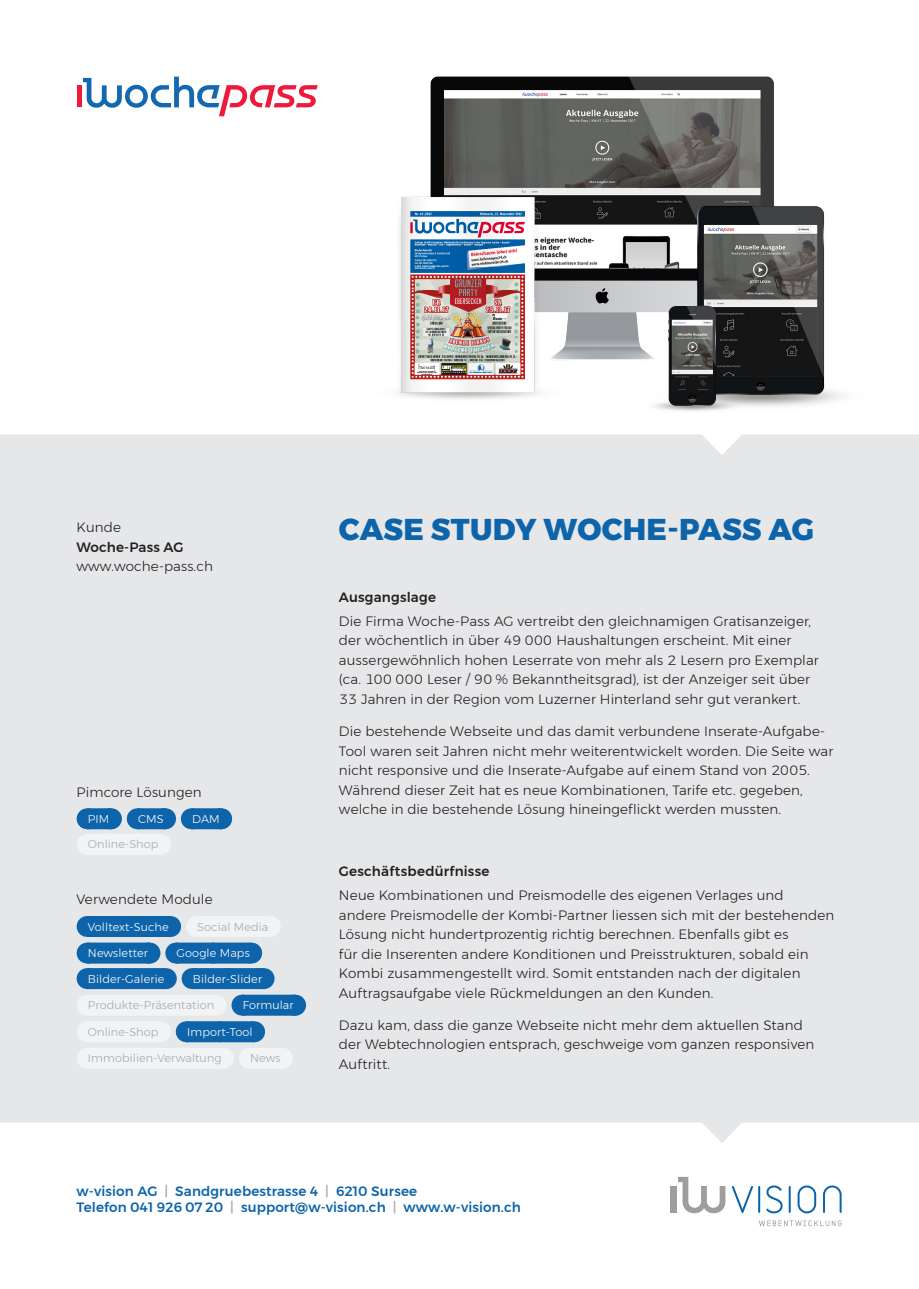
<style>
.page{position:relative;width:919px;height:1289px;background:#fff}
.page>*{position:absolute;margin:0;border:0;box-sizing:border-box;transform-origin:0 0}
.t1{font:800 30px "Montserrat";letter-spacing:.01em;color:#0d64aa}
.t2{font:300 13.5px/19.5px "Montserrat";letter-spacing:.01em;color:#231f20}
.t3{font:500 13.5px "Montserrat";letter-spacing:.01em;color:#0d64aa}
.t4{font:500 13.5px "Montserrat";letter-spacing:.015em;color:#231f20}
.t5{font:300 11.25px "Montserrat";letter-spacing:.01em;color:#fff}
.t6{font:300 11.25px "Montserrat";letter-spacing:.01em;color:#a8a9ad}
.s1{font-weight:500}
.s2{color:#a8a9ad}
</style>
<div class="page">
<div style="left:0;top:455px;width:918px;height:688px;background:#e6e7e9"></div>
<div style="left:87px;top:916px;width:83px;height:21px;background:#0d64aa"></div>
<div style="left:196px;top:916px;width:73px;height:21px;background:#f2f3f4"></div>
<svg style="left:269px;top:916px;width:1px;height:21px"></svg>
<div style="left:87px;top:942px;width:62px;height:21px;background:#0d64aa"></div>
<div style="left:176px;top:942px;width:75px;height:21px;background:#0d64aa"></div>
<div style="left:87px;top:968px;width:78px;height:21px;background:#0d64aa"></div>
<div style="left:192px;top:968px;width:71px;height:21px;background:#0d64aa"></div>
<div style="left:87px;top:994px;width:128px;height:21px;background:#f2f3f4"></div>
<svg style="left:118px;top:916px;width:79px;height:78px"></svg>
<svg style="left:87px;top:937px;width:1px;height:57px"></svg>
<div style="left:242px;top:994px;width:52px;height:21px;background:#0d64aa"></div>
<svg style="left:213px;top:937px;width:39px;height:78px"></svg>
<svg style="left:263px;top:968px;width:32px;height:47px"></svg>
<div style="left:87px;top:1021px;width:72px;height:21px;background:#f2f3f4"></div>
<div style="left:186px;top:1021px;width:67px;height:21px;background:#0d64aa"></div>
<div style="left:87px;top:1047px;width:135px;height:21px;background:#f2f3f4"></div>
<svg style="left:123px;top:1021px;width:77px;height:27px"></svg>
<svg style="left:220px;top:1021px;width:17px;height:47px"></svg>
<div style="left:249px;top:1047px;width:32px;height:21px;background:#f2f3f4"></div>
<svg style="left:249px;top:1021px;width:5px;height:27px"></svg>
<svg style="left:265px;top:1047px;width:17px;height:21px"></svg>
<div style="left:87px;top:808px;width:23px;height:21px;background:#0d64aa"></div>
<svg style="left:99px;top:808px;width:12px;height:21px"></svg>
<div style="left:137px;top:808px;width:27px;height:21px;background:#0d64aa"></div>
<div style="left:191px;top:808px;width:30px;height:21px;background:#0d64aa"></div>
<svg style="left:206px;top:808px;width:16px;height:21px"></svg>
<div style="left:87px;top:833px;width:72px;height:21px;background:#f2f3f4"></div>
<svg style="left:123px;top:808px;width:18px;height:25px"></svg>
<svg style="left:151px;top:808px;width:14px;height:46px"></svg>
<svg style="left:732px;top:1186px;width:21px;height:26px"></svg>
<hr style="left:758px;top:1185px;width:2px;height:27px;background:#0069a4">
<svg style="left:766px;top:1185px;width:16px;height:28px"></svg>
<hr style="left:788px;top:1185px;width:2px;height:27px;background:#0d64aa">
<svg style="left:797px;top:1185px;width:19px;height:28px"></svg>
<svg style="left:823px;top:1185px;width:18px;height:27px"></svg>
<div style="left:670px;top:1185px;width:6px;height:27px;background:#a09e9c"></div>
<svg style="left:678px;top:1176px;width:47px;height:37px"></svg>
<svg style="left:759px;top:1220px;width:82px;height:6px"></svg>
<svg style="left:0;top:76px;width:918px;height:379px"></svg>
<img style="left:246px;top:76px;width:668px;height:379px">
<hr style="left:77px;top:85px;width:4px;height:22px;background:#ec1b3b">
<svg style="left:83px;top:77px;width:234px;height:39px"></svg>
<img style="left:367px;top:190px;width:203px;height:269px">
<img style="left:401px;top:199px;width:132px;height:193px">
<p class="t2" style="left:77px;top:517px;width:138px">Kunde<br><span class="s1">Woche-Pass AG </span>www.woche-pass.ch</p>
<p class="t2" style="left:77px;top:782px;width:127px">Pimcore Lösungen</p>
<p class="t5" style="left:88px;top:810px;width:23px">PIM</p>
<p class="t5" style="left:138px;top:810px;width:27px">CMS</p>
<p class="t5" style="left:192px;top:810px;width:29px">DAM</p>
<p class="t6" style="left:88px;top:836px;width:72px">Online-Shop</p>
<p class="t2" style="left:77px;top:889px;width:138px">Verwendete Module</p>
<p class="t5" style="left:88px;top:918px;width:82px">Volltext-Suche</p>
<p class="t6" style="left:197px;top:918px;width:73px">Social Media</p>
<p class="t5" style="left:88px;top:944px;width:62px">Newsletter</p>
<p class="t5" style="left:177px;top:944px;width:75px">Google Maps</p>
<p class="t5" style="left:88px;top:970px;width:78px">Bilder-Galerie</p>
<p class="t5" style="left:193px;top:970px;width:71px">Bilder-Slider</p>
<p class="t6" style="left:88px;top:996px;width:128px">Produkte-Präsentation</p>
<p class="t5" style="left:243px;top:996px;width:52px">Formular</p>
<p class="t6" style="left:88px;top:1023px;width:72px">Online-Shop</p>
<p class="t5" style="left:187px;top:1023px;width:67px">Import-Tool</p>
<p class="t6" style="left:88px;top:1050px;width:135px">Immobilien-Verwaltung</p>
<p class="t6" style="left:250px;top:1050px;width:32px">News</p>
<p class="t1" style="left:339px;top:505px;width:476px">CASE STUDY WOCHE-PASS AG</p>
<p class="t4" style="left:339px;top:586px;width:99px">Ausgangslage</p>
<p class="t2" style="left:339px;top:611px;width:481px">Die Firma Woche-Pass AG vertreibt den gleichnamigen Gratisanzeiger, der wöchentlich in über 49 000 Haushaltungen erscheint. Mit einer aussergewöhnlich hohen Leserrate von mehr als 2 Lesern pro Exemplar (ca. 100 000 Leser / 90 % Bekanntheitsgrad), ist der Anzeiger seit über 33 Jahren in der Region vom Luzerner Hinterland sehr gut verankert.</p>
<p class="t2" style="left:339px;top:721px;width:496px">Die bestehende Webseite und das damit verbundene Inserate-Aufgabe-Tool waren seit Jahren nicht mehr weiterentwickelt worden. Die Seite war nicht responsive und die Inserate-Aufgabe auf einem Stand von 2005.<br>Während dieser Zeit hat es neue Kombinationen, Tarife etc. gegeben, welche in die bestehende Lösung hineingeflickt werden mussten.</p>
<p class="t4" style="left:339px;top:860px;width:152px">Geschäftsbedürfnisse</p>
<p class="t2" style="left:339px;top:885px;width:497px">Neue Kombinationen und Preismodelle des eigenen Verlages und<br>andere Preismodelle der Kombi-Partner liessen sich mit der bestehenden Lösung nicht hundertprozentig richtig berechnen. Ebenfalls gibt es<br>für die Inserenten andere Konditionen und Preisstrukturen, sobald ein Kombi zusammengestellt wird. Somit entstanden nach der digitalen Auftragsaufgabe viele Rückmeldungen an den Kunden.</p>
<p class="t2" style="left:339px;top:1015px;width:477px">Dazu kam, dass die ganze Webseite nicht mehr dem aktuellen Stand der Webtechnologien entsprach, geschweige vom ganzen responsiven<br>Auftritt.</p>
<p class="t3" style="left:77px;top:1180px;width:342px">w-vision AG <span class="s2">|</span> Sandgruebestrasse 4 <span class="s2">|</span> 6210 Sursee</p>
<p class="t3" style="left:77px;top:1196px;width:446px">Telefon 041 926 07 20 <span class="s2">|</span> support@w-vision.ch <span class="s2">|</span> www.w-vision.ch</p>
</div>
